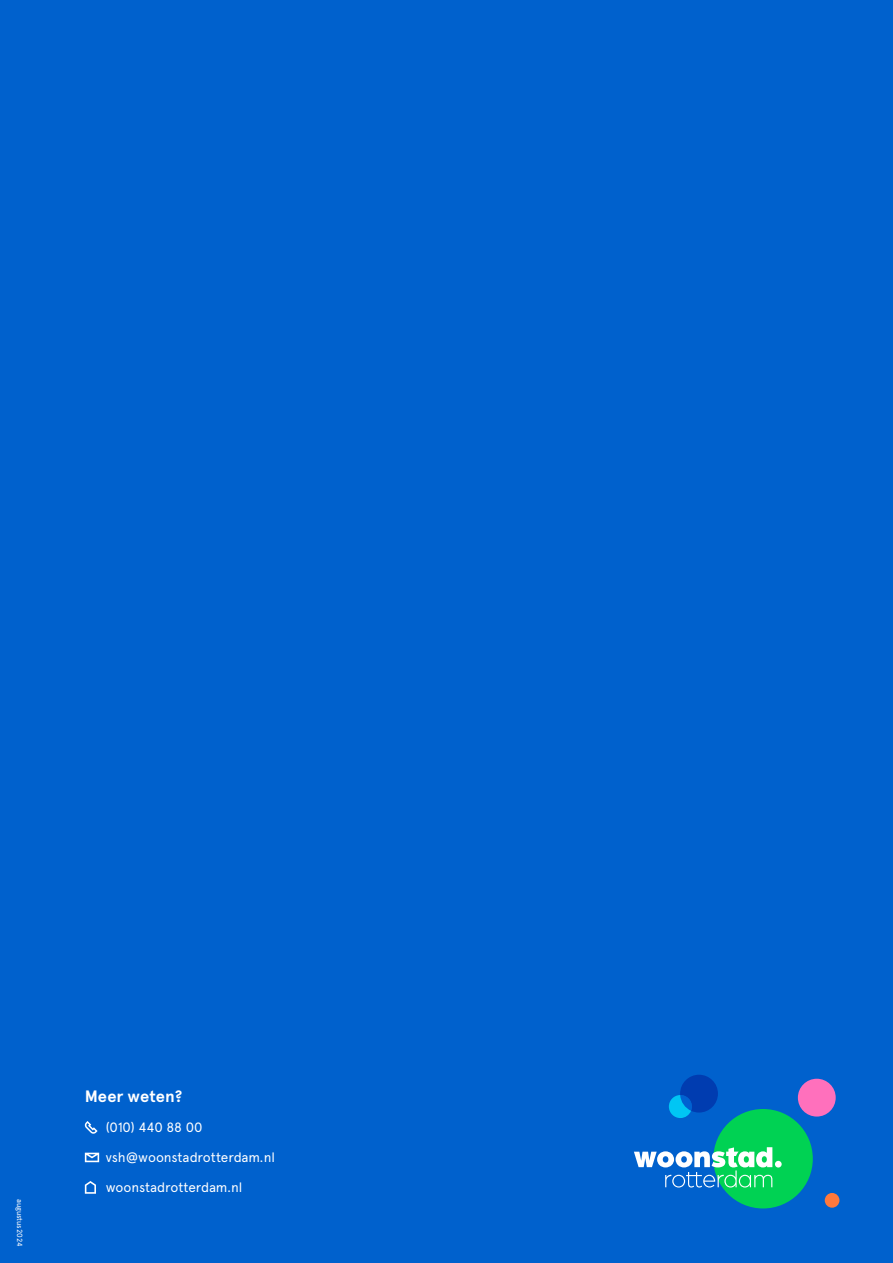
<style>
.page{position:relative;width:893px;height:1263px;background:#0061cd}
.page>*{position:absolute;margin:0;border:0;box-sizing:border-box;transform-origin:0 0}
.t1{font:700 16.5px "Apercu Pro";letter-spacing:-.005em;color:#fff}
.t2{font:13.5px "Apercu Pro";letter-spacing:-.015em;color:#fff}
.t3{font:7.5px "Apercu Pro";letter-spacing:-.02em;color:#fff}
</style>
<div class="page">
<svg style="left:84px;top:1121px;width:14px;height:13px"></svg>
<svg style="left:85px;top:1153px;width:14px;height:9px"></svg>
<svg style="left:85px;top:1181px;width:11px;height:13px"></svg>
<div style="left:713px;top:1109px;width:100px;height:99px;background:#00d253;border-radius:50%"></div>
<div style="left:775px;top:1161px;width:7px;height:6px;background:#fff;border-radius:50%"></div>
<svg style="left:634px;top:1147px;width:138px;height:40px"></svg>
<div style="left:825px;top:1193px;width:14px;height:15px;background:#ff793c;border-radius:50%"></div>
<div style="left:798px;top:1079px;width:38px;height:37px;background:#ff70bc;border-radius:50%"></div>
<svg style="left:669px;top:1075px;width:49px;height:43px"></svg>
<p class="t3" style="left:25px;top:1199px;width:49px;rotate:90deg">augustus 2024</p>
<p class="t1" style="left:85px;top:1084px;width:99px">Meer weten?</p>
<p class="t2" style="left:106px;top:1117px;width:98px">(010) 440 88 00</p>
<p class="t2" style="left:106px;top:1147px;width:170px">vsh@woonstadrotterdam.nl</p>
<p class="t2" style="left:106px;top:1177px;width:138px">woonstadrotterdam.nl</p>
</div>
